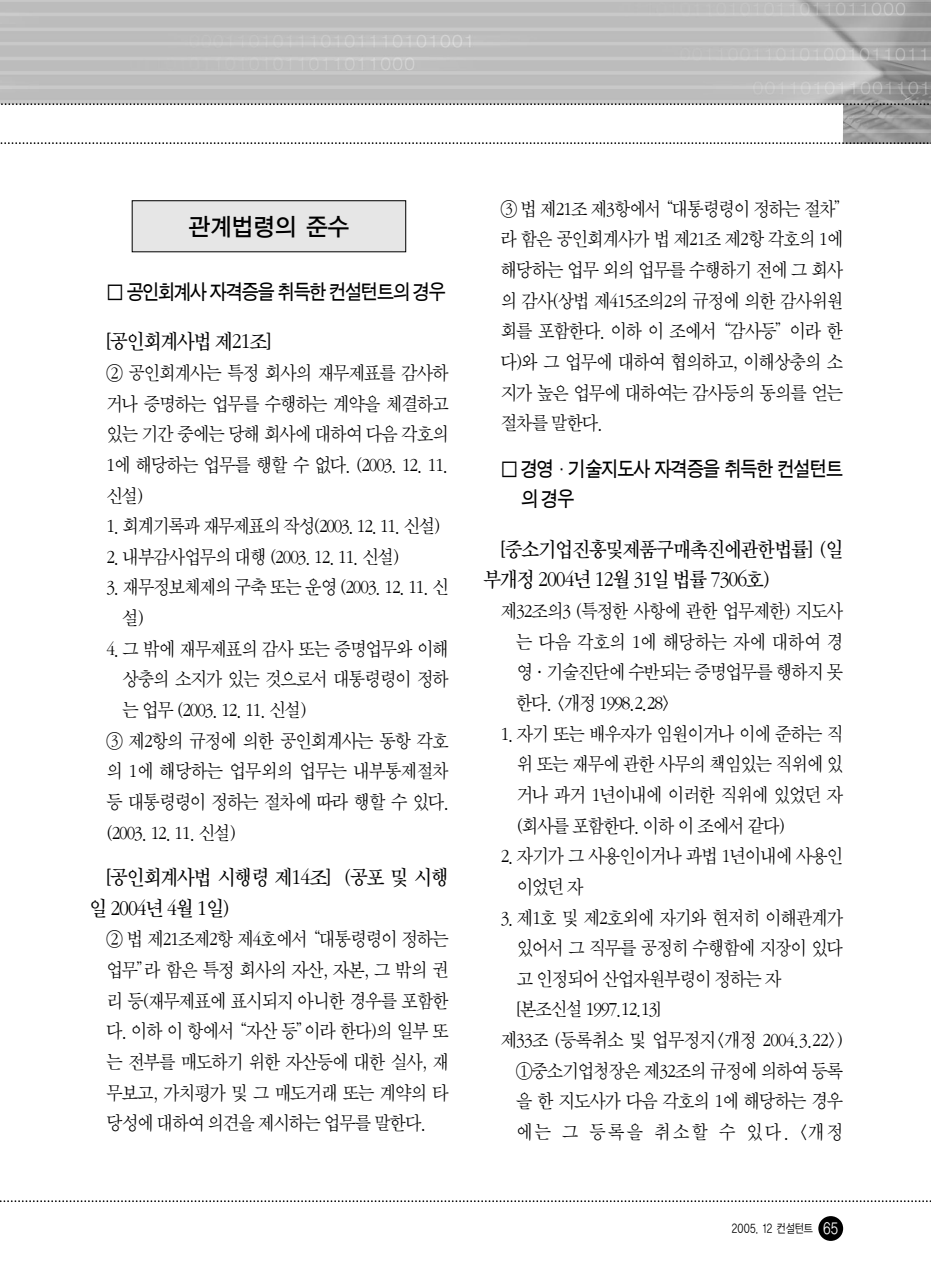
<style>
.page{position:relative;width:931px;height:1280px;background:#fff}
.page>*{position:absolute;margin:0;border:0;box-sizing:border-box;transform-origin:0 0}
.t1{font:24.5px "YGO13";letter-spacing:-.075em;color:#000;scale:.95 1}
.t2{font:21.88px/30.6px "Sand Tm";letter-spacing:-.05em;color:#000;scale:.9 1}
.t3{font:21px/30.6px "Sand Tg";letter-spacing:-.055em;color:#000;scale:.9 1}
.t4{font:20.12px/30.6px "Sand Sm";letter-spacing:-.045em;color:#000;text-align:justify;scale:.9 1}
.t5{font:20.12px "Sand Sm";letter-spacing:.135em;color:#000;scale:.9 1}
.t6{font:12.25px "YGO12";letter-spacing:-.07em;color:#000;scale:.8 1}
.s1{font-size:15.75px;color:#fff}
</style>
<div class="page">
<div style="left:818px;top:1215px;width:25px;height:25px;background:#000;border-radius:50%"></div>
<svg style="left:1px;top:1200px;width:930px;height:1px"></svg>
<img style="left:0;top:0;width:931px;height:142px">
<div style="left:0;top:104px;width:843px;height:40px;background:#fff"></div>
<svg style="left:0;top:103px;width:931px;height:2px;background:#919191"></svg>
<svg style="left:0;top:142px;width:931px;height:2px"></svg>
<div style="left:132px;top:201px;width:274px;height:51px;background:#e6e6e6"></div>
<div style="left:132px;top:200px;width:274px;height:52px;border:1px solid #000"></div>
<p class="t1" style="left:188px;top:215px;width:172px">관계법령의 준수</p>
<p class="t3" style="left:107px;top:277px;width:379px">□ 공인회계사 자격증을 취득한 컨설턴트의 경우</p>
<p class="t2" style="left:107px;top:328px;width:184px">[공인회계사법 제21조]</p>
<p class="t4" style="left:106px;top:359px;width:382px">② 공인회계사는 특정 회사의 재무제표를 감사하 거나 증명하는 업무를 수행하는 계약을 체결하고 있는 기간 중에는 당해 회사에 대하여 다음 각호의 1에 해당하는 업무를 행할 수 없다. (2003. 12. 11. 신설)</p>
<p class="t4" style="left:107px;top:512px;width:373px">1. 회계기록과 재무제표의 작성(2003. 12. 11. 신설)</p>
<p class="t4" style="left:107px;top:542px;width:327px">2. 내부감사업무의 대행 (2003. 12. 11. 신설)</p>
<p class="t4" style="left:122px;top:573px;width:364px;text-indent:-16px">3. 재무정보체제의 구축 또는 운영 (2003. 12. 11. 신 설)</p>
<p class="t4" style="left:107px;top:634px;width:382px">4. 그 밖에 재무제표의 감사 또는 증명업무와 이해</p>
<p class="t4" style="left:122px;top:665px;width:364px">상충의 소지가 있는 것으로서 대통령령이 정하</p>
<p class="t4" style="left:122px;top:695px;width:206px">는 업무 (2003. 12. 11. 신설)</p>
<p class="t4" style="left:106px;top:726px;width:382px">③ 제2항의 규정에 의한 공인회계사는 동항 각호</p>
<p class="t4" style="left:106px;top:757px;width:382px">의 1에 해당하는 업무외의 업무는 내부통제절차</p>
<p class="t4" style="left:106px;top:787px;width:383px">등 대통령령이 정하는 절차에 따라 행할 수 있다.</p>
<p class="t4" style="left:106px;top:818px;width:145px">(2003. 12. 11. 신설)</p>
<p class="t2" style="left:89px;top:863px;width:401px;text-indent:17px">[공인회계사법 시행령 제14조] (공포 및 시행 일 2004년 4월 1일)</p>
<p class="t4" style="left:106px;top:925px;width:382px">② 법 제21조제2항 제4호에서“대통령령이 정하는 업무”라 함은 특정 회사의 자산, 자본, 그 밖의 권 리 등(재무제표에 표시되지 아니한 경우를 포함한 다. 이하 이 항에서“자산 등”이라 한다)의 일부 또 는 전부를 매도하기 위한 자산등에 대한 실사, 재 무보고, 가치평가 및 그 매도거래 또는 계약의 타 당성에 대하여 의견을 제시하는 업무를 말한다.</p>
<p class="t4" style="left:501px;top:194px;width:391px;text-align:left">③ 법 제21조 제3항에서“대통령령이 정하는 절차” 라 함은 공인회계사가 법 제21조 제2항 각호의 1에 해당하는 업무 외의 업무를 수행하기 전에 그 회사 의 감사(상법 제415조의2의 규정에 의한 감사위원 회를 포함한다. 이하 이 조에서“감사등”이라 한 다)와 그 업무에 대하여 협의하고, 이해상충의 소 지가 높은 업무에 대하여는 감사등의 동의를 얻는 절차를 말한다.</p>
<p class="t3" style="left:521px;top:454px;width:359px;text-indent:-20px">□ 경영·기술지도사 자격증을 취득한 컨설턴트 의 경우</p>
<p class="t2" style="left:484px;top:535px;width:401px;text-indent:17px">[중소기업진흥및제품구매촉진에관한법률] (일 부개정 2004년 12월 31일 법률 7306호)</p>
<p class="t4" style="left:516px;top:597px;width:365px;text-indent:-15px">제32조의3 (특정한 사항에 관한 업무제한) 지도사 는 다음 각호의 1에 해당하는 자에 대하여 경 영·기술진단에 수반되는 증명업무를 행하지 못 한다. &lt;개정 1998.2.28&gt;</p>
<p class="t4" style="left:517px;top:719px;width:364px;text-indent:-16px">1. 자기 또는 배우자가 임원이거나 이에 준하는 직 위 또는 재무에 관한 사무의 책임있는 직위에 있 거나 과거 1년이내에 이러한 직위에 있었던 자 (회사를 포함한다. 이하 이 조에서 같다)</p>
<p class="t4" style="left:517px;top:842px;width:364px;text-indent:-16px">2. 자기가 그 사용인이거나 과법 1년이내에 사용인 이었던 자</p>
<p class="t4" style="left:501px;top:903px;width:382px">3. 제1호 및 제2호외에 자기와 현저히 이해관계가</p>
<p class="t4" style="left:517px;top:933px;width:364px">있어서 그 직무를 공정히 수행함에 지장이 있다</p>
<p class="t4" style="left:517px;top:964px;width:296px">고 인정되어 산업자원부령이 정하는 자</p>
<p class="t4" style="left:517px;top:995px;width:161px">[본조신설 1997.12.13]</p>
<p class="t4" style="left:501px;top:1025px;width:382px">제33조 (등록취소 및 업무정지&lt;개정 2004.3.22&gt;)</p>
<p class="t4" style="left:516px;top:1056px;width:365px">①중소기업청장은 제32조의 규정에 의하여 등록</p>
<p class="t4" style="left:516px;top:1087px;width:365px">을 한 지도사가 다음 각호의 1에 해당하는 경우</p>
<p class="t5" style="left:516px;top:1122px;width:365px">에는 그 등록을 취소할 수 있다. &lt;개정</p>
<p class="t6" style="left:731px;top:1222px;width:136px">2005. 12 컨설턴트 <span class="s1">65</span></p>
</div>
